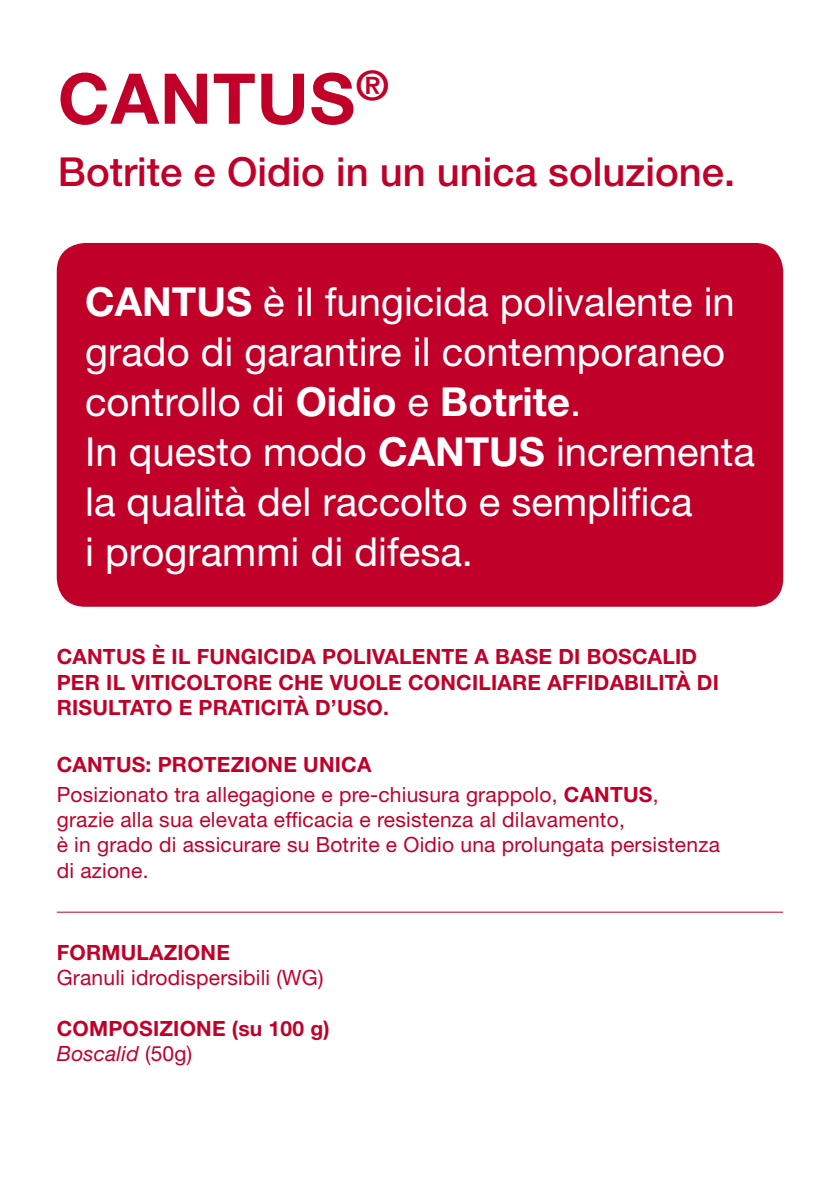
<style>
.page{position:relative;width:840px;height:1191px;background:#fff}
.page>*{position:absolute;margin:0;border:0;box-sizing:border-box;transform-origin:0 0}
.t1{font:700 70px "Helvetica Neue LT Std";letter-spacing:.015em;color:#c1002a}
.t2{font:40px/50px "Helvetica Neue LT Std";color:#fff}
.t3{font:500 40px "Helvetica Neue LT Std";color:#c1002a}
.t4{font:21px/25.2px "Helvetica Neue LT Std";letter-spacing:.01em;color:#c1002a}
.t5{font:700 21px/25.2px "Helvetica Neue LT Std";letter-spacing:.01em;color:#c1002a}
.s1{font-weight:700}
.s2{font-weight:400;font-style:italic}
.s3{font-weight:400}
</style>
<div class="page">
<div style="left:57px;top:243px;width:725px;height:364px;background:#c1002a;border-radius:28px"></div>
<hr style="left:57px;top:911px;width:725px;height:1px;background:#c1002a">
<h1 class="t1" style="left:58px;top:55px;width:332px">CANTUS<sup>®</sup></h1>
<h2 class="t3" style="left:58px;top:148px;width:678px">Botrite e Oidio in un unica soluzione.</h2>
<h2 class="t2" style="left:85px;top:276px;width:670px"><span class="s1">CANTUS</span> è il fungicida polivalente in grado di garantire il contemporaneo controllo di <span class="s1">Oidio</span> e <span class="s1">Botrite</span>.<br>In questo modo <span class="s1">CANTUS</span> incrementa la qualità del raccolto e semplifica<br>i programmi di difesa.</h2>
<p class="t5" style="left:57px;top:643px;width:663px">CANTUS È IL FUNGICIDA POLIVALENTE A BASE DI BOSCALID<br>PER IL VITICOLTORE CHE VUOLE CONCILIARE AFFIDABILITÀ DI<br>RISULTATO E PRATICITÀ D’USO.</p>
<p class="t4" style="left:57px;top:749px;width:603px;line-height:30px"><span class="s1">CANTUS: PROTEZIONE UNICA<br></span>Posizionato tra allegagione e pre-chiusura grappolo, <span class="s1">CANTUS</span>,</p>
<p class="t4" style="left:57px;top:807px;width:664px">grazie alla sua elevata efficacia e resistenza al dilavamento,<br>è in grado di assicurare su Botrite e Oidio una prolungata persistenza di azione.</p>
<p class="t5" style="left:57px;top:939px;width:175px">FORMULAZIONE</p>
<p class="t4" style="left:57px;top:965px;width:268px">Granuli idrodispersibili (WG)</p>
<p class="t5" style="left:57px;top:1015px;width:274px">COMPOSIZIONE (su 100 g)<br><span class="s2">Boscalid</span> <span class="s3">(50g)</span></p>
</div>
